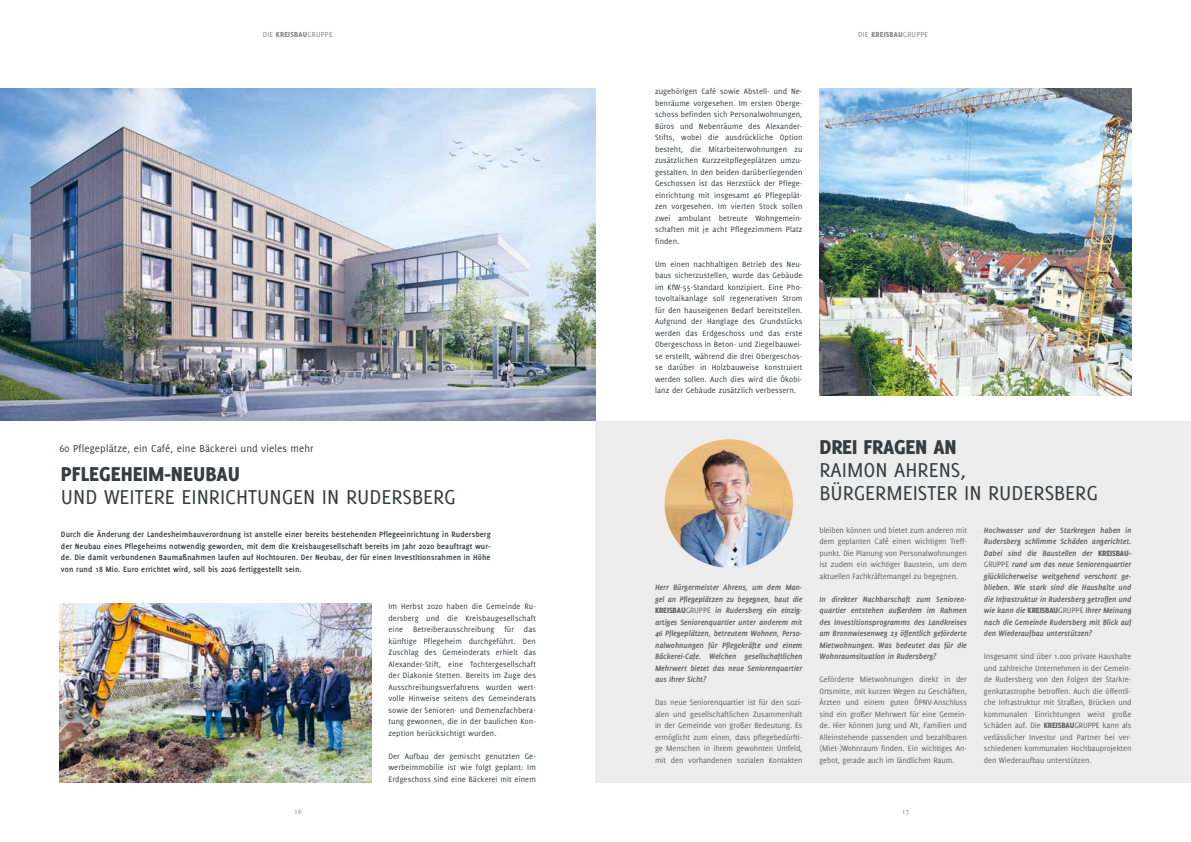
<style>
.page{position:relative;width:1191px;height:842px;background:#fff}
.page>*{position:absolute;margin:0;border:0;box-sizing:border-box;transform-origin:0 0}
.t1{font:22px/23px "Delicious";color:#353d40}
.t2{font:800 22px "Delicious";color:#353d40}
.t3{font:11px "Delicious";letter-spacing:.01em;color:#353d40}
.t4{font:8.5px/11.5px "Delicious";letter-spacing:.01em;color:#353d40;text-align:justify}
.t5{font:8.5px/11.5px "Delicious";letter-spacing:-.01em;color:#646363;text-align:justify}
.t6{font:italic 700 8.5px/11.5px "Delicious";letter-spacing:-.01em;color:#646363;text-align:justify}
.t7{font:700 8.5px/11.5px "Delicious";letter-spacing:.01em;color:#353d40;text-align:justify}
.t8{font:8px "Delicious";letter-spacing:.03em;color:#878787}
.s1{font-weight:800}
.s2{font-weight:800;font-style:normal}
.s3{font-weight:400;font-style:normal}
</style>
<div class="page">
<div style="left:595px;top:421px;width:596px;height:361px;background:#ededed"></div>
<img style="left:60px;top:603px;width:311px;height:179px">
<img style="left:819px;top:88px;width:312px;height:307px">
<img style="left:664px;top:439px;width:129px;height:129px;border-radius:64px">
<img style="left:0;top:88px;width:595px;height:333px">
<p class="t8" style="left:263px;top:30px;width:72px">DIE <span class="s1">KREISBAU</span>GRUPPE</p>
<p class="t8" style="left:858px;top:30px;width:72px">DIE <span class="s1">KREISBAU</span>GRUPPE</p>
<p class="t3" style="left:60px;top:442px;width:256px">60 Pflegeplätze, ein Café, eine Bäckerei und vieles mehr</p>
<h1 class="t2" style="left:61px;top:461px;width:180px">PFLEGEHEIM-NEUBAU</h1>
<h1 class="t1" style="left:61px;top:485px;width:396px">UND WEITERE EINRICHTUNGEN IN RUDERSBERG</h1>
<p class="t7" style="left:61px;top:529px;width:431px">Durch die Änderung der Landesheimbauverordnung ist anstelle einer bereits bestehenden Pflegeeinrichtung in Rudersberg der Neubau eines Pflegeheims notwendig geworden, mit dem die Kreisbaugesellschaft bereits im Jahr 2020 beauftragt wur&shy;de. Die damit verbundenen Baumaßnahmen laufen auf Hochtouren. Der Neubau, der für einen Investitionsrahmen in Höhe von rund 18 Mio. Euro errichtet wird, soll bis 2026 fertiggestellt sein.</p>
<p class="t4" style="left:388px;top:600px;width:149px">Im Herbst 2020 haben die Gemeinde Ru&shy;dersberg und die Kreisbaugesellschaft eine Betreiberausschreibung für das künftige Pflegeheim durchgeführt. Den Zuschlag des Gemeinderats erhielt das Alexander-Stift, eine Tochtergesellschaft der Diakonie Stetten. Bereits im Zuge des Ausschreibungsverfahrens wurden wert&shy;volle Hinweise seitens des Gemeinderats sowie der Senioren- und Demenzfachbera&shy;tung gewonnen, die in der baulichen Kon&shy;zeption berücksichtigt wurden.</p>
<p class="t4" style="left:388px;top:750px;width:149px">Der Aufbau der gemischt genutzten Ge&shy;werbeimmobilie ist wie folgt geplant: Im Erdgeschoss sind eine Bäckerei mit einem</p>
<p class="t4" style="left:655px;top:86px;width:149px">zugehörigen Café sowie Abstell- und Ne&shy;benräume vorgesehen. Im ersten Oberge&shy;schoss befinden sich Personalwohnungen, Büros und Nebenräume des Alexander-Stifts, wobei die ausdrückliche Option besteht, die Mitarbeiterwohnungen zu zusätzlichen Kurzzeitpflegeplätzen umzu&shy;gestalten. In den beiden darüberliegenden Geschossen ist das Herzstück der Pflege&shy;einrichtung mit insgesamt 46 Pflegeplät&shy;zen vorgesehen. Im vierten Stock sollen zwei ambulant betreute Wohngemein&shy;schaften mit je acht Pflegezimmern Platz finden.</p>
<p class="t4" style="left:655px;top:258px;width:149px">Um einen nachhaltigen Betrieb des Neu&shy;baus sicherzustellen, wurde das Gebäude im KfW-55-Standard konzipiert. Eine Pho&shy;tovoltaikanlage soll regenerativen Strom für den hauseigenen Bedarf bereitstellen.<br>Aufgrund der Hanglage des Grundstücks werden das Erdgeschoss und das erste Obergeschoss in Beton- und Ziegelbauwei&shy;se erstellt, während die drei Obergeschos&shy;se darüber in Holzbauweise konstruiert werden sollen. Auch dies wird die Ökobi&shy;lanz der Gebäude zusätzlich verbessern.</p>
<p class="t6" style="left:655px;top:582px;width:149px">Herr Bürgermeister Ahrens, um dem Man&shy;gel an Pflegeplätzen zu begegnen, baut die <span class="s2">KREISBAU</span><span class="s3">GRUPPE</span> in Rudersberg ein einzig&shy;artiges Seniorenquartier unter anderem mit 46 Pflegeplätzen, betreutem Wohnen, Perso&shy;nalwohnungen für Pflegekräfte und einem Bäckerei-Cafe. Welchen gesellschaftlichen Mehrwert bietet das neue Seniorenquartier aus Ihrer Sicht?</p>
<p class="t5" style="left:655px;top:697px;width:149px">Das neue Seniorenquartier ist für den sozi&shy;alen und gesellschaftlichen Zusammenhalt in der Gemeinde von großer Bedeutung. Es ermöglicht zum einen, dass pflegebedürfti&shy;ge Menschen in ihrem gewohnten Umfeld, mit den vorhandenen sozialen Kontakten</p>
<h1 class="t2" style="left:819px;top:434px;width:139px">DREI FRAGEN AN</h1>
<h1 class="t1" style="left:819px;top:458px;width:280px">RAIMON AHRENS,<br>BÜRGERMEISTER IN RUDERSBERG</h1>
<p class="t5" style="left:819px;top:524px;width:149px">bleiben können und bietet zum anderen mit dem geplanten Café einen wichtigen Treff&shy;punkt. Die Planung von Personalwohnungen ist zudem ein wichtiger Baustein, um dem aktuellen Fachkräftemangel zu begegnen.</p>
<p class="t6" style="left:819px;top:593px;width:149px">In direkter Nachbarschaft zum Senioren&shy;quartier entstehen außerdem im Rahmen des Investitionsprogramms des Landkreises am Bronnwiesenweg 23 öffentlich geförderte Mietwohnungen. Was bedeutet das für die Wohnraumsituation in Rudersberg?</p>
<p class="t5" style="left:819px;top:673px;width:149px">Geförderte Mietwohnungen direkt in der Ortsmitte, mit kurzen Wegen zu Geschäften, Ärzten und einem guten ÖPNV-Anschluss sind ein großer Mehrwert für eine Gemein&shy;de. Hier können Jung und Alt, Familien und Alleinstehende passenden und bezahlbaren (Miet-)Wohnraum finden. Ein wichtiges An&shy;gebot, gerade auch im ländlichen Raum.</p>
<p class="t6" style="left:984px;top:524px;width:149px">Hochwasser und der Starkregen haben in Rudersberg schlimme Schäden angerichtet.<br>Dabei sind die Baustellen der <span class="s2">KREISBAU-</span><span class="s3">GRUPPE</span> rund um das neue Seniorenquartier glücklicherweise weitgehend verschont ge&shy;blieben. Wie stark sind die Haushalte und die Infrastruktur in Rudersberg getroffen und wie kann die <span class="s2">KREISBAU</span><span class="s3">GRUPPE</span> Ihrer Meinung nach die Gemeinde Rudersberg mit Blick auf den Wiederaufbau unterstützen?</p>
<p class="t5" style="left:984px;top:650px;width:149px">Insgesamt sind über 1.000 private Haushalte und zahlreiche Unternehmen in der Gemein&shy;de Rudersberg von den Folgen der Starkre&shy;genkatastrophe betroffen. Auch die öffentli&shy;che Infrastruktur mit Straßen, Brücken und kommunalen Einrichtungen weist große Schäden auf. Die <span class="s1">KREISBAU</span>GRUPPE kann als verlässlicher Investor und Partner bei ver&shy;schiedenen kommunalen Hochbauprojekten den Wiederaufbau unterstützen.</p>
<p class="t8" style="left:294px;top:807px;width:9px">16</p>
<p class="t8" style="left:901px;top:807px;width:9px">17</p>
</div>
